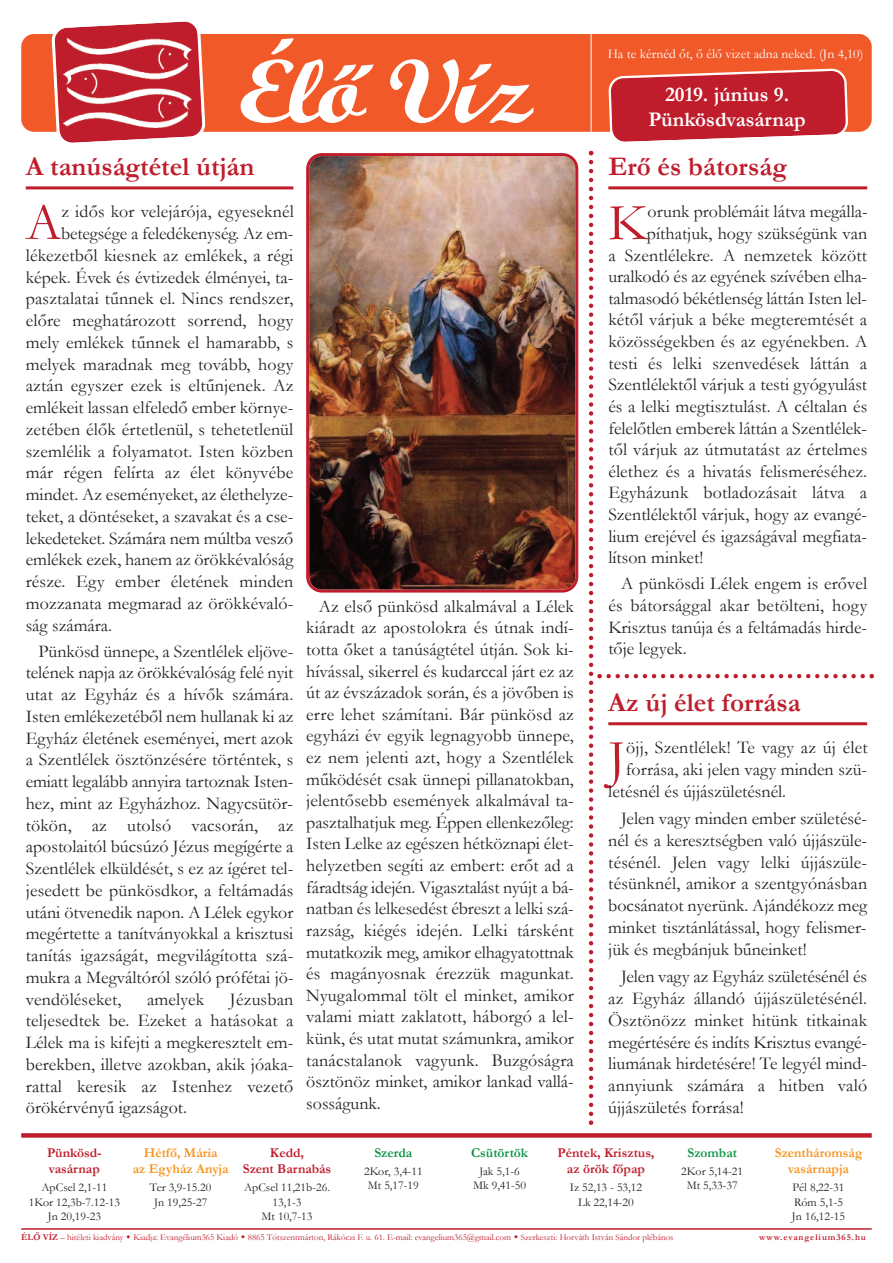
<style>
.page{position:relative;width:893px;height:1263px;background:#fff}
.page>*{position:absolute;margin:0;border:0;box-sizing:border-box;transform-origin:0 0}
.t1{font:90px "Wrexham Script";letter-spacing:-.05em;color:#fff;scale:1.2 1}
.t2{font:52.35px "Garamond";color:#bf1d2c}
.t3{font:700 27px "Garamond";color:#bf1d2c}
.t4{font:700 21px "Garamond";color:#fff}
.t5{font:18px/21.6px "Garamond";color:#231f20;text-align:justify}
.t6{font:700 13.5px/16.2px "Garamond";color:#bf1d2c;text-align:center}
.t7{font:700 13.5px/16.2px "Garamond";color:#f7931d;text-align:center}
.t8{font:13.5px "Garamond";color:#fff}
.t9{font:700 13.5px "Garamond";color:#0d9444}
.t10{font:12px/14.4px "Garamond";color:#231f20;text-align:center}
.t11{font:9px "Garamond";color:#bf1d2c}
.t12{font:700 9px "Garamond";letter-spacing:.1em;color:#bf1d2c}
.s1{font-weight:700}
</style>
<div class="page">
<div style="left:21px;top:1133px;width:851px;height:5px;background:#bf1d2c"></div>
<hr style="left:21px;top:1228px;width:851px;height:2px;background:#bf1d2c">
<hr style="left:26px;top:186px;width:267px;height:3px;background:#bf1d2c">
<img style="left:306px;top:153px;width:272px;height:440px">
<svg style="left:589px;top:151px;width:285px;height:974px"></svg>
<div style="left:21px;top:34px;width:851px;height:98px;background:#f15929;border-radius:13px"></div>
<svg style="left:51px;top:21px;width:155px;height:122px"></svg>
<hr style="left:591px;top:30px;width:1px;height:102px;background:#fff">
<svg style="left:608px;top:68px;width:240px;height:74px"></svg>
<img style="left:64px;top:38px;width:127px;height:90px">
<h1 class="t1" style="left:237px;top:59px;width:247px">Éloíí Víz</h1>
<h3 class="t3" style="left:26px;top:152px;width:230px">A tanúságtétel útján</h3>
<h2 class="t2" style="left:26px;top:194px;width:37px">A</h2>
<p class="t5" style="left:62px;top:201px;width:234px">z idős kor velejárója, egyeseknél</p>
<p class="t5" style="left:61px;top:223px;width:234px">betegsége a feledékenység. Az em-</p>
<p class="t5" style="left:26px;top:245px;width:269px">lékezetből kiesnek az emlékek, a régi</p>
<p class="t5" style="left:26px;top:266px;width:269px">képek. Évek és évtizedek élményei, ta-</p>
<p class="t5" style="left:26px;top:288px;width:269px">pasztalatai tűnnek el. Nincs rendszer,</p>
<p class="t5" style="left:26px;top:310px;width:269px">előre meghatározott sorrend, hogy</p>
<p class="t5" style="left:26px;top:332px;width:269px">mely emlékek tűnnek el hamarabb, s</p>
<p class="t5" style="left:26px;top:353px;width:269px">melyek maradnak meg tovább, hogy</p>
<p class="t5" style="left:26px;top:375px;width:269px">aztán egyszer ezek is eltűnjenek. Az</p>
<p class="t5" style="left:26px;top:397px;width:269px">emlékeit lassan elfeledő ember környe-</p>
<p class="t5" style="left:26px;top:419px;width:269px">zetében élők értetlenül, s tehetetlenül</p>
<p class="t5" style="left:26px;top:440px;width:269px">szemlélik a folyamatot. Isten közben</p>
<p class="t5" style="left:26px;top:462px;width:269px">már régen felírta az élet könyvébe</p>
<p class="t5" style="left:26px;top:484px;width:269px">mindet. Az eseményeket, az élethelyze-</p>
<p class="t5" style="left:26px;top:506px;width:269px">teket, a döntéseket, a szavakat és a cse-</p>
<p class="t5" style="left:26px;top:527px;width:269px">lekedeteket. Számára nem múltba vesző</p>
<p class="t5" style="left:26px;top:549px;width:269px">emlékek ezek, hanem az örökkévalóság</p>
<p class="t5" style="left:26px;top:571px;width:269px">része. Egy ember életének minden</p>
<p class="t5" style="left:26px;top:593px;width:269px">mozzanata megmarad az örökkévaló-</p>
<p class="t5" style="left:26px;top:614px;width:88px">ság számára.</p>
<p class="t5" style="left:26px;top:640px;width:269px;text-indent:13px">Pünkösd ünnepe, a Szentlélek eljöve&shy;telének napja az örökkévalóság felé nyit utat az Egyház és a hívők számára.<br>Isten emlékezetéből nem hullanak ki az Egyház életének eseményei, mert azok a Szentlélek ösztönzésére történtek, s emiatt legalább annyira tartoznak Isten&shy;hez, mint az Egyházhoz. Nagycsütör&shy;tökön, az utolsó vacsorán, az apostolaitól búcsúzó Jézus megígérte a Szentlélek elküldését, s ez az ígéret tel&shy;jesedett be pünkösdkor, a feltámadás utáni ötvenedik napon. A Lélek egykor megértette a tanítványokkal a krisztusi tanítás igazságát, megvilágította szá&shy;mukra a Megváltóról szóló prófétai jö&shy;vendöléseket,</p>
<p class="t5" style="left:26px;top:988px;width:269px;text-indent:204px">Jézusban teljesedtek be. Ezeket a hatásokat a Lélek ma is kifejti a megkeresztelt em&shy;berekben, illetve azokban, akik jóaka&shy;rattal keresik az Istenhez vezető örökérvényű igazságot.</p>
<p class="t5" style="left:147px;top:988px;width:59px">amelyek</p>
<p class="t5" style="left:306px;top:596px;width:269px;text-indent:13px">Az első pünkösd alkalmával a Lélek kiáradt az apostolokra és útnak indí&shy;totta őket a tanúságtétel útján. Sok ki&shy;hívással, sikerrel és kudarccal járt ez az út az évszázadok során, és a jövőben is erre lehet számítani. Bár pünkösd az egyházi év egyik legnagyobb ünnepe, ez nem jelenti azt, hogy a Szentlélek működését csak ünnepi pillanatokban, jelentősebb események alkalmával ta&shy;pasztalhatjuk meg. Éppen ellenkezőleg:<br>Isten Lelke az egészen hétköznapi élet&shy;helyzetben segíti az embert: erőt ad a fáradtság idején. Vigasztalást nyújt a bá&shy;natban és lelkesedést ébreszt a lelki szá&shy;razság, kiégés idején. Lelki társként mutatkozik meg, amikor elhagyatottnak és magányosnak érezzük magunkat.<br>Nyugalommal tölt el minket, amikor valami miatt zaklatott, háborgó a lel&shy;künk, és utat mutat számunkra, amikor tanácstalanok vagyunk. Buzgóságra ösztönöz minket, amikor lankad vallá&shy;sosságunk.</p>
<p class="t8" style="left:608px;top:46px;width:257px">Ha te kérnéd őt, ő élő vizet adna neked. (Jn 4,10)</p>
<p class="t4" style="left:665px;top:83px;width:126px">2019. június 9.</p>
<p class="t4" style="left:648px;top:108px;width:159px">Pünkösdvasárnap</p>
<h3 class="t3" style="left:608px;top:152px;width:180px">Erő és bátorság</h3>
<h2 class="t2" style="left:608px;top:194px;width:40px">K</h2>
<p class="t5" style="left:647px;top:201px;width:222px">orunk problémáit látva megálla-</p>
<p class="t5" style="left:647px;top:223px;width:222px">píthatjuk, hogy szükségünk van</p>
<p class="t5" style="left:608px;top:244px;width:260px">a Szentlélekre. A nemzetek között</p>
<p class="t5" style="left:608px;top:266px;width:260px">uralkodó és az egyének szívében elha-</p>
<p class="t5" style="left:608px;top:288px;width:260px">talmasodó békétlenség láttán Isten lel-</p>
<p class="t5" style="left:608px;top:309px;width:260px">kétől várjuk a béke megteremtését a</p>
<p class="t5" style="left:608px;top:331px;width:260px">közösségekben és az egyénekben. A</p>
<p class="t5" style="left:608px;top:352px;width:260px">testi és lelki szenvedések láttán a</p>
<p class="t5" style="left:608px;top:374px;width:260px">Szentlélektől várjuk a testi gyógyulást</p>
<p class="t5" style="left:608px;top:396px;width:260px">és a lelki megtisztulást. A céltalan és</p>
<p class="t5" style="left:608px;top:417px;width:260px">felelőtlen emberek láttán a Szentlélek-</p>
<p class="t5" style="left:608px;top:439px;width:260px">től várjuk az útmutatást az értelmes</p>
<p class="t5" style="left:608px;top:461px;width:260px">élethez és a hivatás felismeréséhez.</p>
<p class="t5" style="left:608px;top:482px;width:260px">Egyházunk botladozásait látva a</p>
<p class="t5" style="left:608px;top:504px;width:260px">Szentlélektől várjuk, hogy az evangé-</p>
<p class="t5" style="left:608px;top:526px;width:260px">lium erejével és igazságával megfiata-</p>
<p class="t5" style="left:608px;top:547px;width:96px">lítson minket!</p>
<p class="t5" style="left:608px;top:573px;width:260px;text-indent:13px">A pünkösdi Lélek engem is erővel és bátorsággal akar betölteni, hogy Krisztus tanúja és a feltámadás hirde&shy;tője legyek.</p>
<h3 class="t3" style="left:608px;top:688px;width:194px">Az új élet forrása</h3>
<h2 class="t2" style="left:608px;top:730px;width:19px">J</h2>
<p class="t5" style="left:626px;top:737px;width:243px">öjj, Szentlélek! Te vagy az új élet</p>
<p class="t5" style="left:626px;top:759px;width:243px">forrása, aki jelen vagy minden szü-</p>
<p class="t5" style="left:608px;top:781px;width:179px">letésnél és újjászületésnél.</p>
<p class="t5" style="left:608px;top:807px;width:260px;text-indent:13px">Jelen vagy minden ember születésé&shy;nél és a keresztségben való újjászüle&shy;tésénél. Jelen vagy lelki újjászüle&shy;tésünknél, amikor a szentgyónásban bocsánatot nyerünk. Ajándékozz meg minket tisztánlátással, hogy felismer&shy;jük és megbánjuk bűneinket!</p>
<p class="t5" style="left:608px;top:965px;width:260px;text-indent:13px">Jelen vagy az Egyház születésénél és az Egyház állandó újjászületésénél.<br>Ösztönözz minket hitünk titkainak megértésére és indíts Krisztus evangé&shy;liumának hirdetésére! Te legyél mind&shy;annyiunk számára a hitben való újjászületés forrása!</p>
<p class="t6" style="left:47px;top:1144px;width:56px;text-align:left">Pünkösd&shy;vasárnap</p>
<p class="t10" style="left:29px;top:1180px;width:93px">ApCsel 2,1-11<br>1Kor 12,3b-7.12-13<br>Jn 20,19-23</p>
<p class="t7" style="left:133px;top:1144px;width:97px">Hétfő, Mária<br>az Egyház Anyja</p>
<p class="t10" style="left:150px;top:1180px;width:63px">Ter 3,9-15.20<br>Jn 19,25-27</p>
<p class="t6" style="left:243px;top:1144px;width:90px">Kedd,<br>Szent Barnabás</p>
<p class="t10" style="left:244px;top:1180px;width:87px">ApCsel 11,21b-26.<br>13,1-3<br>Mt 10,7-13</p>
<p class="t9" style="left:374px;top:1145px;width:39px">Szerda</p>
<p class="t10" style="left:364px;top:1164px;width:60px">2Kor, 3,4-11<br>Mt 5,17-19</p>
<p class="t9" style="left:471px;top:1145px;width:58px">Csütörtök</p>
<p class="t10" style="left:473px;top:1164px;width:55px">Jak 5,1-6<br>Mk 9,41-50</p>
<p class="t6" style="left:557px;top:1144px;width:99px">Péntek, Krisztus, az örök főpap</p>
<p class="t10" style="left:570px;top:1180px;width:74px">Iz 52,13 - 53,12<br>Lk 22,14-20</p>
<p class="t9" style="left:687px;top:1145px;width:51px">Szombat</p>
<p class="t10" style="left:681px;top:1164px;width:63px">2Kor 5,14-21<br>Mt 5,33-37</p>
<p class="t7" style="left:775px;top:1144px;width:89px">Szentháromság vasárnapja</p>
<p class="t10" style="left:792px;top:1180px;width:55px;text-align:left">Pél 8,22-31<br>Róm 5,1-5<br>Jn 16,12-15</p>
<p class="t11" style="left:21px;top:1233px;width:654px"><span class="s1">ÉLŐ VÍZ</span> – hitéleti kiadvány Kiadja: Evangélium365 Kiadó 8865 Tótszentmárton, Rákóczi F. u. 61. E-mail: evangelium365@gmail.com Szerkeszti: Horváth István Sándor plébános</p>
<p class="t12" style="left:759px;top:1233px;width:108px">www.evangelium365.hu</p>
</div>
